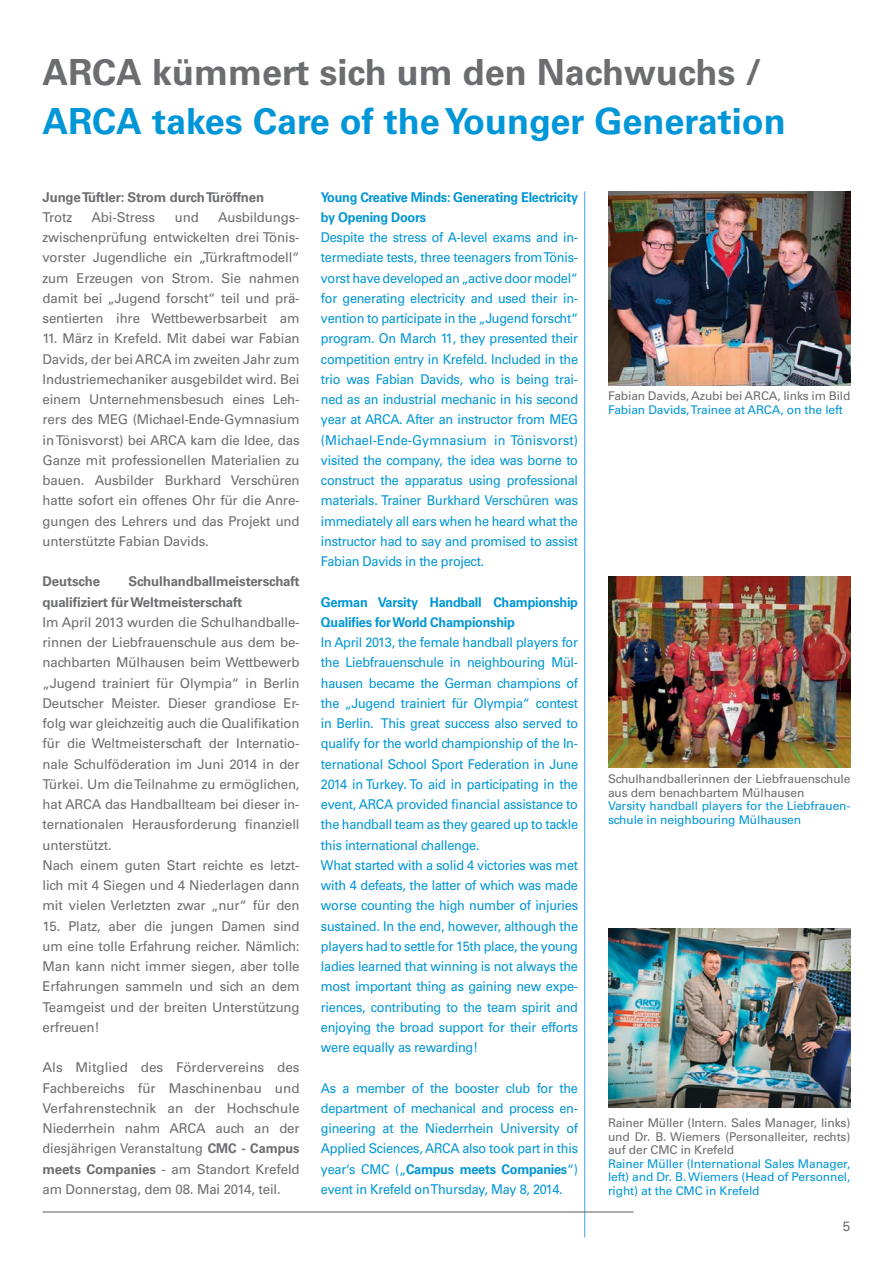
<style>
.page{position:relative;width:893px;height:1263px;background:#fff}
.page>*{position:absolute;margin:0;border:0;box-sizing:border-box;transform-origin:0 0}
.t1{font:700 36px "Univers CE";color:#0196d7}
.t2{font:700 36px "Univers CE";color:#6c6d70}
.t3{font:500 13.5px/20.2px "Univers CE";letter-spacing:-.02em;color:#0196d7;text-align:justify;scale:.94 1}
.t4{font:500 13.5px/20.2px "Univers CE";letter-spacing:-.01em;color:#6c6d70;text-align:justify}
.t5{font:700 13.5px/20.2px "Univers CE";letter-spacing:-.02em;color:#0196d7;scale:.94 1}
.t6{font:700 13.5px/20.2px "Univers CE";letter-spacing:-.01em;color:#6c6d70}
.t7{font:500 12px/13.5px "Univers CE";letter-spacing:-.01em;color:#0196d7}
.t8{font:500 12px/13.5px "Univers CE";letter-spacing:-.01em;color:#6c6d70}
.s1{font-weight:700}
</style>
<div class="page">
<hr style="left:584px;top:191px;width:1px;height:1046px;background:#56aee1">
<hr style="left:43px;top:1211px;width:591px;height:1px;background:#6c6d70">
<img style="left:608px;top:191px;width:242px;height:195px">
<img style="left:608px;top:576px;width:242px;height:191px">
<img style="left:608px;top:928px;width:242px;height:180px">
<h1 class="t2" style="left:43px;top:51px;width:720px">ARCA kümmert sich um den Nachwuchs /</h1>
<h1 class="t1" style="left:43px;top:100px;width:745px">ARCA takes Care of the Younger Generation</h1>
<p class="t6" style="left:43px;top:187px;width:223px">Junge Tüftler: Strom durch Türöffnen</p>
<p class="t4" style="left:43px;top:207px;width:31px">Trotz</p>
<p class="t4" style="left:92px;top:207px;width:65px">Abi-Stress</p>
<p class="t4" style="left:175px;top:207px;width:25px">und</p>
<p class="t4" style="left:43px;top:207px;width:259px;text-indent:176px">Ausbildungs&shy;zwischenprüfung entwickelten drei Tönis&shy;vorster Jugendliche ein „Türkraftmodell“ zum Erzeugen von Strom. Sie nahmen damit bei „Jugend forscht“ teil und prä&shy;sentierten ihre Wettbewerbsarbeit am</p>
<p class="t4" style="left:43px;top:329px;width:259px">11. März in Krefeld. Mit dabei war Fabian Davids, der bei ARCA im zweiten Jahr zum Industriemechaniker ausgebildet wird. Bei einem Unternehmensbesuch eines Leh&shy;rers des MEG (Michael-Ende-Gymnasium in Tönisvorst) bei ARCA kam die Idee, das Ganze mit professionellen Materialien zu bauen. Ausbilder Burkhard Verschüren hatte sofort ein offenes Ohr für die Anre&shy;gungen des Lehrers und das Projekt und unterstützte Fabian Davids.</p>
<p class="t6" style="left:43px;top:572px;width:59px">Deutsche</p>
<p class="t6" style="left:43px;top:572px;width:259px;text-indent:86px">Schulhandballmeisterschaft qualifiziert für Weltmeisterschaft</p>
<p class="t4" style="left:43px;top:612px;width:259px;text-align:left">Im April 2013 wurden die Schulhandballe&shy;rinnen der Liebfrauenschule aus dem be&shy;nachbarten Mülhausen beim Wettbewerb „Jugend trainiert für Olympia“ in Berlin Deutscher Meister. Dieser grandiose Er&shy;folg war gleichzeitig auch die Qualifikation für die Weltmeisterschaft der Internatio&shy;nale Schulföderation im Juni 2014 in der Türkei. Um die Teilnahme zu ermöglichen, hat ARCA das Handballteam bei dieser in&shy;ternationalen Herausforderung finanziell unterstützt.<br>Nach einem guten Start reichte es letzt&shy;lich mit 4 Siegen und 4 Niederlagen dann mit vielen Verletzten zwar „nur“ für den</p>
<p class="t4" style="left:43px;top:916px;width:259px">15. Platz, aber die jungen Damen sind um eine tolle Erfahrung reicher. Nämlich:<br>Man kann nicht immer siegen, aber tolle Erfahrungen sammeln und sich an dem Teamgeist und der breiten Unterstützung erfreuen!</p>
<p class="t4" style="left:43px;top:1058px;width:259px">Als Mitglied des Fördervereins des Fachbereichs für Maschinenbau und Verfahrenstechnik an der Hochschule Niederrhein nahm ARCA auch an der diesjährigen Veranstaltung <span class="s1">CMC - Campus meets Companies</span> - am Standort Krefeld am Donnerstag, dem 08. Mai 2014, teil.</p>
<p class="t5" style="left:321px;top:187px;width:275px">Young Creative Minds: Generating Electricity by Opening Doors</p>
<p class="t3" style="left:321px;top:228px;width:275px">Despite the stress of A-level exams and in&shy;termediate tests, three teenagers from Tönis&shy;vorst have developed an „active door model“ for generating electricity and used their in&shy;vention to participate in the „Jugend forscht“ program. On March 11, they presented their competition entry in Krefeld. Included in the trio was Fabian Davids, who is being trai&shy;ned as an industrial mechanic in his second year at ARCA. After an instructor from MEG (Michael-Ende-Gymnasium in Tönisvorst) visited the company, the idea was borne to construct the apparatus using professional materials. Trainer Burkhard Verschüren was immediately all ears when he heard what the instructor had to say and promised to assist Fabian Davids in the project.</p>
<p class="t5" style="left:321px;top:592px;width:275px">German Varsity Handball Championship<br>Qualifies for World Championship</p>
<p class="t3" style="left:321px;top:633px;width:275px;text-align:left">In April 2013, the female handball players for the Liebfrauenschule in neighbouring Mül&shy;hausen became the German champions of the „Jugend trainiert für Olympia“ contest in Berlin. This great success also served to qualify for the world championship of the In&shy;ternational School Sport Federation in June 2014 in Turkey. To aid in participating in the event, ARCA provided financial assistance to the handball team as they geared up to tackle this international challenge.<br>What started with a solid 4 victories was met with 4 defeats, the latter of which was made worse counting the high number of injuries sustained. In the end, however, although the players had to settle for 15th place, the young ladies learned that winning is not always the most important thing as gaining new expe&shy;riences, contributing to the team spirit and enjoying the broad support for their efforts were equally as rewarding!</p>
<p class="t3" style="left:321px;top:1078px;width:275px">As a member of the booster club for the department of mechanical and process en&shy;gineering at the Niederrhein University of Applied Sciences, ARCA also took part in this year‘s CMC („<span class="s1">Campus meets Companies</span>“) event in Krefeld on Thursday, May 8, 2014.</p>
<p class="t8" style="left:608px;top:390px;width:244px">Fabian Davids, Azubi bei ARCA, links im Bild</p>
<p class="t7" style="left:608px;top:403px;width:236px">Fabian Davids, Trainee at ARCA, on the left</p>
<p class="t8" style="left:608px;top:772px;width:244px">Schulhandballerinnen der Liebfrauenschule aus dem benachbartem Mülhausen</p>
<p class="t7" style="left:608px;top:799px;width:244px">Varsity handball players for the Liebfrauen&shy;schule in neighbouring Mülhausen</p>
<p class="t8" style="left:608px;top:1117px;width:244px;text-align:justify">Rainer Müller (Intern. Sales Manager, links) und Dr. B. Wiemers (Personalleiter, rechts) auf der CMC in Krefeld</p>
<p class="t7" style="left:608px;top:1157px;width:244px;text-align:justify">Rainer Müller (International Sales Manager, left) and Dr. B. Wiemers (Head of Personnel, right) at the CMC in Krefeld</p>
<p class="t4" style="left:843px;top:1216px;width:9px">5</p>
</div>
